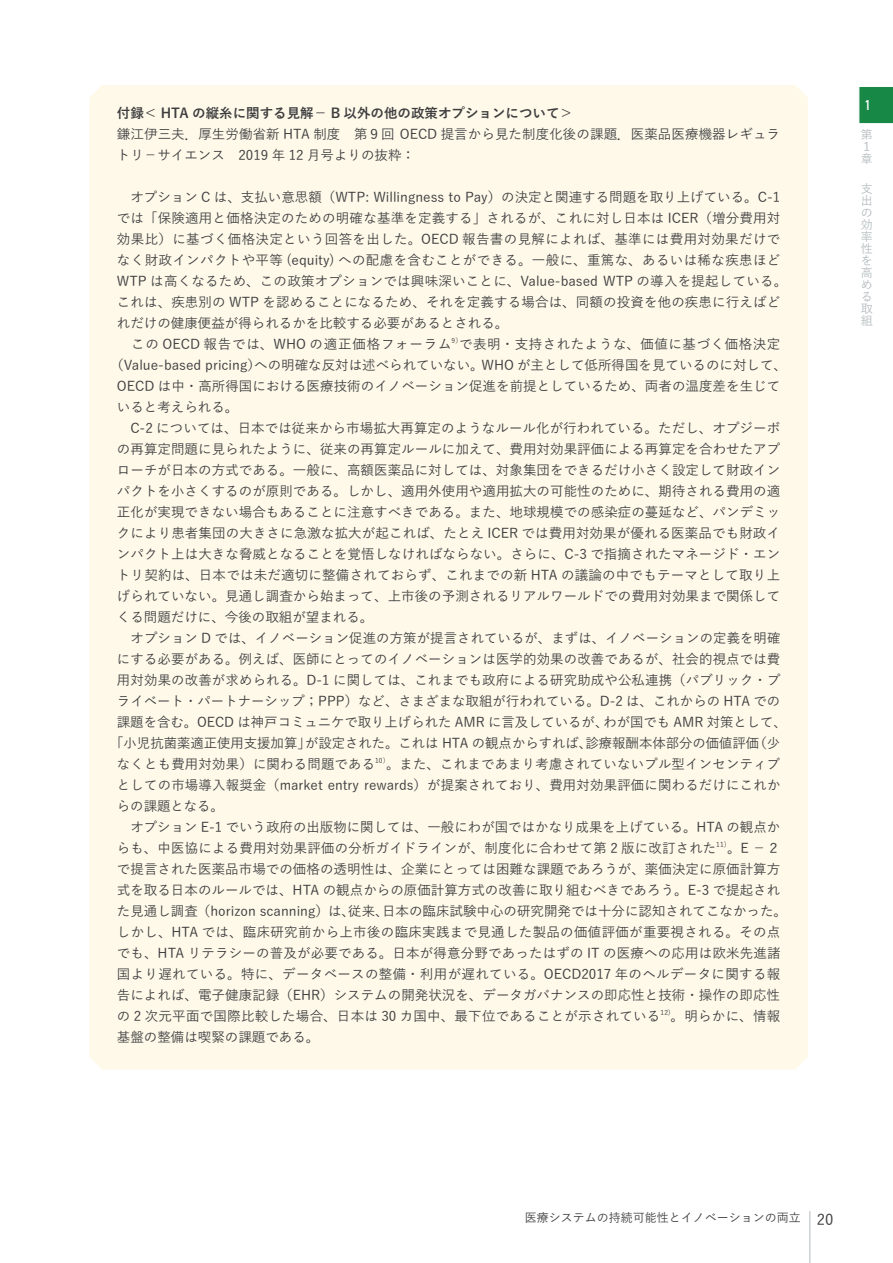
<style>
.page{position:relative;width:893px;height:1263px;background:#fff}
.page>*{position:absolute;margin:0;border:0;box-sizing:border-box;transform-origin:0 0}
.t1{font:700 13.8px "DIN Condensed";color:#fff}
.t2{font:500 13.5px/21px "Yu Go";letter-spacing:.005em;color:#3e3e3f}
.t3{font:500 13.5px "Yu Go";letter-spacing:.025em;color:#3e3e3f}
.t4{font:500 13.5px "Yu Go";letter-spacing:.04em;color:#3e3e3f}
.t5{font:700 13.5px "Yu Go";color:#3e3e3f}
.t6{font:500 12px "Yu Go";color:#3e3e3f}
.t7{font:500 12px/12px "Yu Go";color:#b3bbbe}
.s1{font-size:15px}
</style>
<div class="page">
<hr style="left:810px;top:1211px;width:1px;height:52px;background:#b3bbbe">
<svg style="left:859px;top:87px;width:34px;height:37px"></svg>
<div style="left:89px;top:85px;width:719px;height:984px;background:#fef9e9"></div>
<p class="t5" style="left:117px;top:105px;width:458px">付録＜ HTA の縦糸に関する見解－ B 以外の他の政策オプションについて＞</p>
<p class="t2" style="left:117px;top:122px;width:665px">鎌江伊三夫．厚生労働省新 HTA 制度　第９回 OECD 提言から見た制度化後の課題．医薬品医療機器レギュラトリ－サイエンス　2019 年 12 月号よりの抜粋：</p>
<p class="t2" style="left:117px;top:185px;width:665px">　オプション C は、支払い意思額（WTP: Willingness to Pay）の決定と関連する問題を取り上げている。C-1</p>
<p class="t2" style="left:117px;top:206px;width:665px">では「保険適用と価格決定のための明確な基準を定義する」されるが、これに対し日本は ICER（増分費用対</p>
<p class="t3" style="left:117px;top:227px;width:665px">効果比）に基づく価格決定という回答を出した。OECD 報告書の見解によれば、基準には費用対効果だけで</p>
<p class="t3" style="left:117px;top:248px;width:665px">なく財政インパクトや平等 (equity) への配慮を含むことができる。一般に、重篤な、あるいは稀な疾患ほど</p>
<p class="t2" style="left:117px;top:269px;width:672px">WTP は高くなるため、この政策オプションでは興味深いことに、Value-based WTP の導入を提起している。</p>
<p class="t2" style="left:117px;top:290px;width:665px">これは、疾患別の WTP を認めることになるため、それを定義する場合は、同額の投資を他の疾患に行えばど</p>
<p class="t2" style="left:117px;top:311px;width:393px">れだけの健康便益が得られるかを比較する必要があるとされる。</p>
<p class="t4" style="left:117px;top:332px;width:665px">　この OECD 報告では、WHO の適正価格フォーラム<sup>9）</sup>で表明・支持されたような、価値に基づく価格決定</p>
<p class="t2" style="left:110px;top:353px;width:678px">（Value-based pricing）への明確な反対は述べられていない。WHO が主として低所得国を見ているのに対して、</p>
<p class="t2" style="left:117px;top:374px;width:665px">OECD は中・高所得国における医療技術のイノベーション促進を前提としているため、両者の温度差を生じて</p>
<p class="t2" style="left:117px;top:395px;width:123px">いると考えられる。</p>
<p class="t2" style="left:117px;top:416px;width:665px">　C-2 については、日本では従来から市場拡大再算定のようなルール化が行われている。ただし、オプジーボ</p>
<p class="t2" style="left:117px;top:437px;width:665px">の再算定問題に見られたように、従来の再算定ルールに加えて、費用対効果評価による再算定を合わせたアプ</p>
<p class="t2" style="left:117px;top:458px;width:665px">ローチが日本の方式である。一般に、高額医薬品に対しては、対象集団をできるだけ小さく設定して財政イン</p>
<p class="t2" style="left:117px;top:479px;width:665px">パクトを小さくするのが原則である。しかし、適用外使用や適用拡大の可能性のために、期待される費用の適</p>
<p class="t2" style="left:117px;top:500px;width:665px">正化が実現できない場合もあることに注意すべきである。また、地球規模での感染症の蔓延など、パンデミッ</p>
<p class="t2" style="left:117px;top:521px;width:665px">クにより患者集団の大きさに急激な拡大が起これば、たとえ ICER では費用対効果が優れる医薬品でも財政イ</p>
<p class="t2" style="left:117px;top:542px;width:665px">ンパクト上は大きな脅威となることを覚悟しなければならない。さらに、C-3 で指摘されたマネージド・エン</p>
<p class="t2" style="left:117px;top:563px;width:665px">トリ契約は、日本では未だ適切に整備されておらず、これまでの新 HTA の議論の中でもテーマとして取り上</p>
<p class="t2" style="left:117px;top:584px;width:665px">げられていない。見通し調査から始まって、上市後の予測されるリアルワールドでの費用対効果まで関係して</p>
<p class="t2" style="left:117px;top:605px;width:258px">くる問題だけに、今後の取組が望まれる。</p>
<p class="t2" style="left:131px;top:626px;width:651px">オプション D では、イノベーション促進の方策が提言されているが、まずは、イノベーションの定義を明確</p>
<p class="t2" style="left:117px;top:647px;width:665px">にする必要がある。例えば、医師にとってのイノベーションは医学的効果の改善であるが、社会的視点では費</p>
<p class="t2" style="left:117px;top:668px;width:665px">用対効果の改善が求められる。D-1 に関しては、これまでも政府による研究助成や公私連携（パブリック・プ</p>
<p class="t2" style="left:117px;top:689px;width:665px">ライベート・パートナーシップ；PPP）など、さまざまな取組が行われている。D-2 は、これからの HTA での</p>
<p class="t2" style="left:117px;top:710px;width:671px">課題を含む。OECD は神戸コミュニケで取り上げられた AMR に言及しているが、わが国でも AMR 対策として、</p>
<p class="t2" style="left:110px;top:731px;width:671px">「小児抗菌薬適正使用支援加算」が設定された。これは HTA の観点からすれば、診療報酬本体部分の価値評価（少</p>
<p class="t2" style="left:117px;top:752px;width:665px">なくとも費用対効果）に関わる問題である<sup>10）</sup>。また、これまであまり考慮されていないプル型インセンティブ</p>
<p class="t2" style="left:117px;top:773px;width:665px">としての市場導入報奨金（market entry rewards）が提案されており、費用対効果評価に関わるだけにこれか</p>
<p class="t2" style="left:117px;top:794px;width:108px">らの課題となる。</p>
<p class="t2" style="left:117px;top:815px;width:665px">　オプション E-1 でいう政府の出版物に関しては、一般にわが国ではかなり成果を上げている。HTA の観点か</p>
<p class="t2" style="left:117px;top:836px;width:665px">らも、中医協による費用対効果評価の分析ガイドラインが、制度化に合わせて第 2 版に改訂された<sup>11）</sup>。E －２</p>
<p class="t2" style="left:117px;top:857px;width:665px">で提言された医薬品市場での価格の透明性は、企業にとっては困難な課題であろうが、薬価決定に原価計算方</p>
<p class="t2" style="left:117px;top:878px;width:665px">式を取る日本のルールでは、HTA の観点からの原価計算方式の改善に取り組むべきであろう。E-3 で提起され</p>
<p class="t2" style="left:117px;top:899px;width:672px">た見通し調査（horizon scanning）は、従来、日本の臨床試験中心の研究開発では十分に認知されてこなかった。</p>
<p class="t2" style="left:117px;top:920px;width:665px">しかし、HTA では、臨床研究前から上市後の臨床実践まで見通した製品の価値評価が重要視される。その点</p>
<p class="t2" style="left:117px;top:941px;width:665px">でも、HTA リテラシーの普及が必要である。日本が得意分野であったはずの IT の医療への応用は欧米先進諸</p>
<p class="t3" style="left:117px;top:962px;width:665px">国より遅れている。特に、データベースの整備・利用が遅れている。OECD2017 年のヘルデータに関する報</p>
<p class="t2" style="left:117px;top:983px;width:665px">告によれば、電子健康記録（EHR）システムの開発状況を、データガバナンスの即応性と技術・操作の即応性</p>
<p class="t2" style="left:117px;top:1004px;width:665px">の 2 次元平面で国際比較した場合、日本は 30 カ国中、最下位であることが示されている<sup>12)</sup>。明らかに、情報</p>
<p class="t2" style="left:117px;top:1025px;width:204px">基盤の整備は喫緊の課題である。</p>
<p class="t1" style="left:865px;top:96px;width:7px">1</p>
<p class="t7" style="left:861px;top:127px;width:13px">第<br>１章</p>
<p class="t7" style="left:861px;top:181px;width:13px">支出の効率性を高める取組</p>
<p class="t6" style="left:525px;top:1206px;width:310px">医療システムの持続可能性とイノベーションの両立 <span class="s1">20</span></p>
</div>
